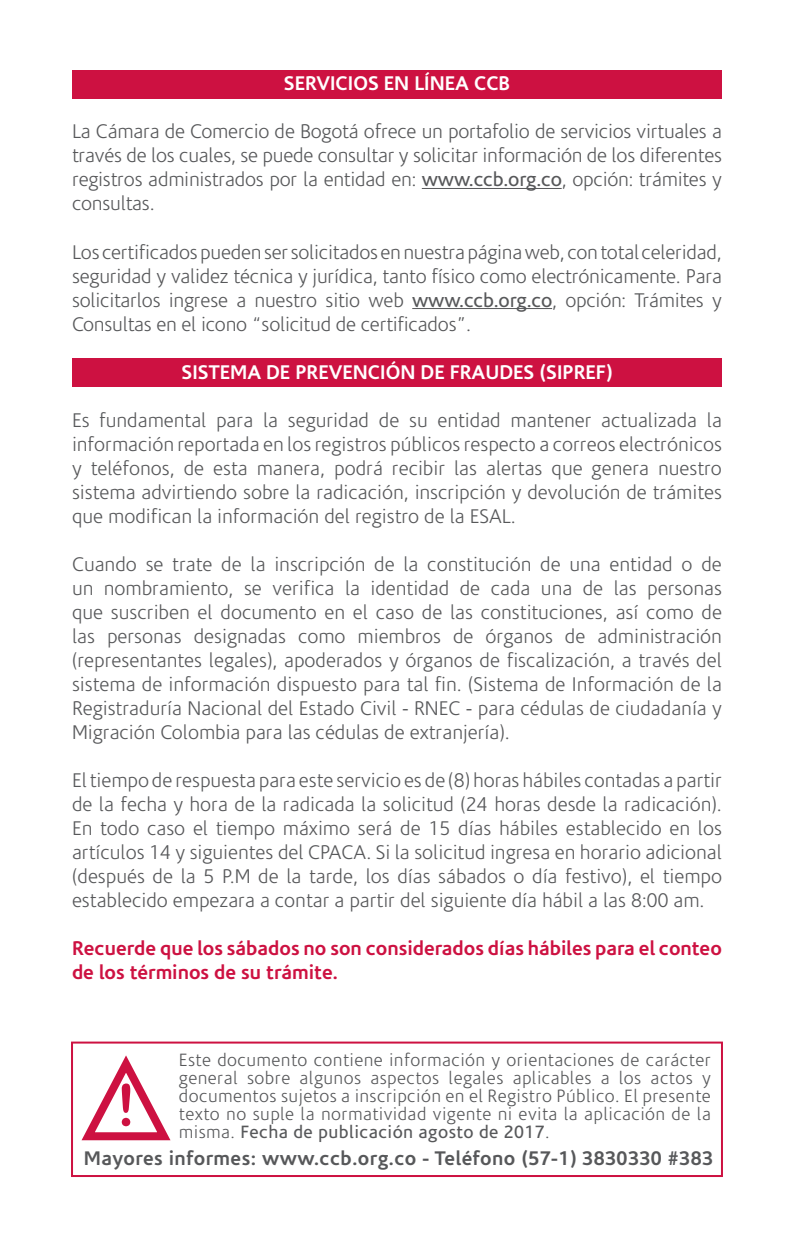
<style>
.page{position:relative;width:794px;height:1248px;background:#fff}
.page>*{position:absolute;margin:0;border:0;box-sizing:border-box;transform-origin:0 0}
.t1{font:300 20px/24px "Corisande";color:#57585a;text-align:justify}
.t2{font:700 20px/24px "Corisande";color:#cd1141}
.t3{font:700 20px "Corisande";letter-spacing:.025em;color:#57585a}
.t4{font:700 20px "Corisande";color:#fff}
.t5{font:300 18px/18px "Corisande";letter-spacing:.025em;color:#57585a;text-align:justify}
.s1{font-weight:400}
</style>
<div class="page">
<div style="left:72px;top:71px;width:650px;height:28px;background:#cd1141"></div>
<div style="left:72px;top:358px;width:650px;height:28px;background:#cd1141"></div>
<hr style="left:422px;top:188px;width:140px;height:1px;background:#57585a">
<hr style="left:412px;top:308px;width:140px;height:1px;background:#57585a">
<div style="left:71px;top:1041px;width:652px;height:135px;border:2px solid #cd1141"></div>
<svg style="left:81px;top:1055px;width:90px;height:86px"></svg>
<p class="t4" style="left:284px;top:72px;width:228px">SERVICIOS EN LÍNEA CCB</p>
<p class="t1" style="left:72px;top:120px;width:651px">La Cámara de Comercio de Bogotá ofrece un portafolio de servicios virtuales a través de los cuales, se puede consultar y solicitar información de los diferentes registros administrados por la entidad en: <span class="s1">www.ccb.org.co</span>, opción: trámites y consultas.</p>
<p class="t1" style="left:72px;top:240px;width:651px">Los certificados pueden ser solicitados en nuestra página web, con total celeridad, seguridad y validez técnica y jurídica, tanto físico como electrónicamente. Para solicitarlos ingrese a nuestro sitio web <span class="s1">www.ccb.org.co</span>, opción: Trámites y Consultas en el icono “solicitud de certificados”.</p>
<p class="t4" style="left:181px;top:360px;width:432px">SISTEMA DE PREVENCIÓN DE FRAUDES (SIPREF)</p>
<p class="t1" style="left:72px;top:408px;width:651px">Es fundamental para la seguridad de su entidad mantener actualizada la información reportada en los registros públicos respecto a correos electrónicos y teléfonos, de esta manera, podrá recibir las alertas que genera nuestro sistema advirtiendo sobre la radicación, inscripción y devolución de trámites que modifican la información del registro de la ESAL.</p>
<p class="t1" style="left:72px;top:552px;width:651px">Cuando se trate de la inscripción de la constitución de una entidad o de un nombramiento, se verifica la identidad de cada una de las personas que suscriben el documento en el caso de las constituciones, así como de las personas designadas como miembros de órganos de administración (representantes legales), apoderados y órganos de fiscalización, a través del sistema de información dispuesto para tal fin. (Sistema de Información de la Registraduría Nacional del Estado Civil - RNEC - para cédulas de ciudadanía y Migración Colombia para las cédulas de extranjería).</p>
<p class="t1" style="left:72px;top:768px;width:651px">El tiempo de respuesta para este servicio es de (8) horas hábiles contadas a partir de la fecha y hora de la radicada la solicitud (24 horas desde la radicación).<br>En todo caso el tiempo máximo será de 15 días hábiles establecido en los artículos 14 y siguientes del CPACA. Si la solicitud ingresa en horario adicional (después de la 5 P.M de la tarde, los días sábados o día festivo), el tiempo establecido empezara a contar a partir del siguiente día hábil a las 8:00 am.</p>
<p class="t2" style="left:72px;top:936px;width:651px">Recuerde que los sábados no son considerados días hábiles para el conteo de los términos de su trámite.</p>
<p class="t5" style="left:179px;top:1051px;width:533px">Este documento contiene información y orientaciones de carácter general sobre algunos aspectos legales aplicables a los actos y documentos sujetos a inscripción en el Registro Público. El presente texto no suple la normatividad vigente ni evita la aplicación de la misma. <span class="s1">Fecha de publicación agosto de 2017</span>.</p>
<p class="t3" style="left:84px;top:1146px;width:631px">Mayores informes: www.ccb.org.co - Teléfono (57-1) 3830330 #383</p>
</div>
